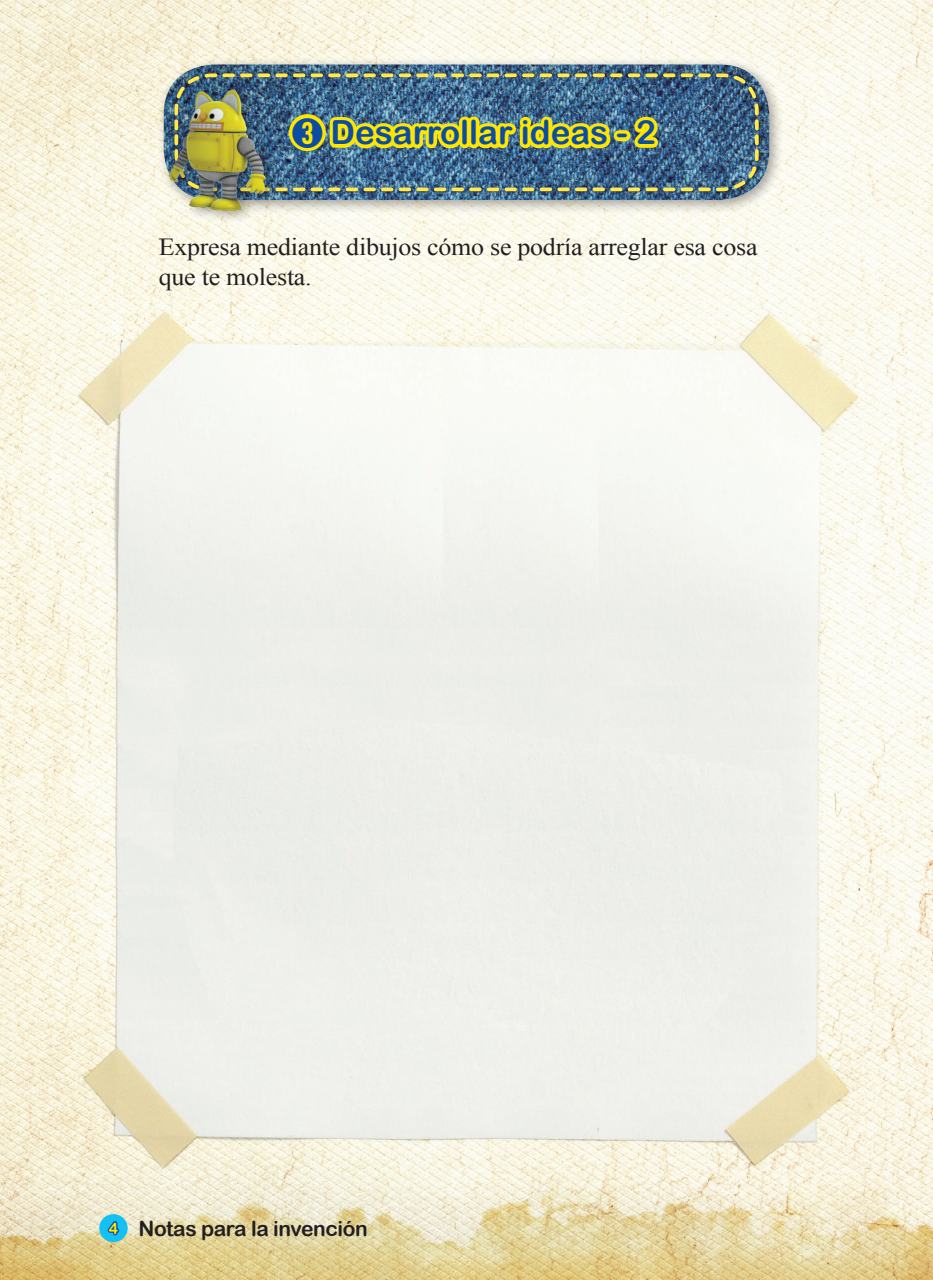
<style>
.page{position:relative;width:933px;height:1280px;background:#fff}
.page>*{position:absolute;margin:0;border:0;box-sizing:border-box;transform-origin:0 0}
.t1{font:33.25px "Arial Rounded MT Bold";color:#0d4da1}
.t2{font:24.5px/29.4px "Times New Roman";letter-spacing:-.01em;color:#231f20;scale:1.06 1}
.t3{font:21px "Arial Rounded MT Bold";letter-spacing:-.02em;color:#231f20}
.s1{font-family:"YDVYGO Std 35"}
.s2{font-size:15.75px;color:#fbef09}
</style>
<div class="page">
<img style="left:0;top:0;width:933px;height:1280px">
<div style="left:99px;top:1214px;width:29px;height:28px;background:#15c0f2;border-radius:50%"></div>
<svg style="left:107px;top:1221px;width:13px;height:15px"></svg>
<img style="left:50px;top:267px;width:833px;height:941px">
<img style="left:80px;top:312px;width:776px;height:855px">
<div style="left:157px;top:58px;width:626px;height:156px;background:#231f20;opacity:.4"></div>
<img style="left:164px;top:64px;width:605px;height:136px">
<img style="left:173px;top:72px;width:587px;height:121px">
<img style="left:285px;top:110px;width:379px;height:45px">
<div style="left:164px;top:83px;width:114px;height:141px;background:#231f20;opacity:.4"></div>
<img style="left:164px;top:86px;width:110px;height:132px">
<h1 class="t1" style="left:292px;top:113px;width:365px"><span class="s1">➌</span> Desarrollar ideas - 2</h1>
<p class="t2" style="left:159px;top:232px;width:566px">Expresa mediante dibujos cómo se podría arreglar esa cosa que te molesta.</p>
<p class="t3" style="left:109px;top:1216px;width:260px"><span class="s2">4</span> Notas para la invención</p>
</div>
